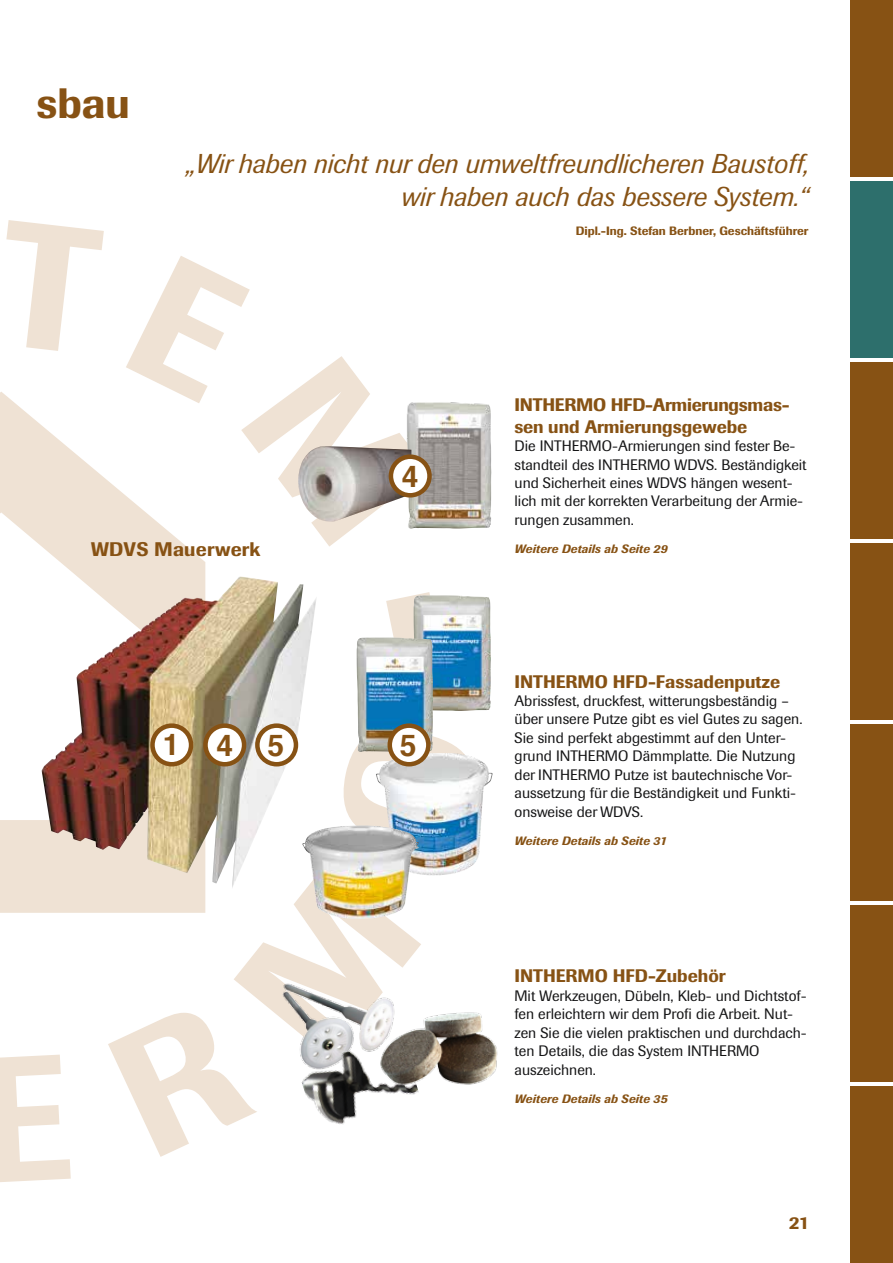
<style>
.page{position:relative;width:893px;height:1263px;background:#fff}
.page>*{position:absolute;margin:0;border:0;box-sizing:border-box;transform-origin:0 0}
.t1{font:500 42px "Imago BQ";color:#875214}
.t2{font:700 30px "Helvetica";color:#875214}
.t3{font:italic 27px/32.4px "Imago BQ";color:#875214;text-align:right}
.t4{font:500 19.5px "Imago BQ";letter-spacing:.01em;color:#875214}
.t5{font:500 18px/21.6px "Imago BQ";color:#875214}
.t6{font:15px/18.5px "Imago BQ";color:#141415}
.t7{font:italic 500 12px "Imago BQ";letter-spacing:.01em;color:#875214}
.t8{font:500 12px "Imago BQ";color:#875214}
</style>
<div class="page">
<div style="left:850px;top:0;width:43px;height:176px;background:#875214"></div>
<div style="left:850px;top:362px;width:43px;height:177px;background:#875214"></div>
<div style="left:850px;top:543px;width:43px;height:177px;background:#875214"></div>
<div style="left:850px;top:724px;width:43px;height:177px;background:#875214"></div>
<div style="left:850px;top:905px;width:43px;height:177px;background:#875214"></div>
<div style="left:850px;top:1086px;width:43px;height:177px;background:#875214"></div>
<div style="left:850px;top:181px;width:43px;height:177px;background:#2d6f6c"></div>
<svg style="left:0;top:1054px;width:71px;height:128px"></svg>
<svg style="left:108px;top:889px;width:313px;height:268px"></svg>
<svg style="left:343px;top:736px;width:120px;height:89px"></svg>
<svg style="left:6px;top:220px;width:98px;height:131px"></svg>
<svg style="left:126px;top:256px;width:280px;height:290px"></svg>
<svg style="left:386px;top:592px;width:44px;height:45px"></svg>
<svg style="left:0;top:392px;width:205px;height:521px"></svg>
<img style="left:406px;top:402px;width:86px;height:127px">
<img style="left:413px;top:595px;width:78px;height:116px">
<img style="left:356px;top:637px;width:77px;height:115px">
<img style="left:279px;top:981px;width:119px;height:90px">
<img style="left:42px;top:576px;width:274px;height:313px">
<svg style="left:205px;top:726px;width:39px;height:38px"></svg>
<div style="left:203px;top:723px;width:43px;height:43px;border:4px solid #875214;border-radius:50%"></div>
<img style="left:298px;top:446px;width:113px;height:76px">
<img style="left:376px;top:753px;width:117px;height:122px">
<img style="left:379px;top:1011px;width:119px;height:74px">
<img style="left:297px;top:1035px;width:129px;height:113px">
<svg style="left:257px;top:726px;width:39px;height:38px"></svg>
<div style="left:255px;top:723px;width:43px;height:43px;border:4px solid #875214;border-radius:50%"></div>
<svg style="left:152px;top:726px;width:39px;height:38px"></svg>
<div style="left:150px;top:723px;width:43px;height:43px;border:4px solid #875214;border-radius:50%"></div>
<div style="left:391px;top:457px;width:38px;height:38px;background:#fff;border-radius:50%"></div>
<div style="left:389px;top:454px;width:43px;height:43px;border:4px solid #875214;border-radius:50%"></div>
<svg style="left:390px;top:726px;width:38px;height:38px"></svg>
<div style="left:387px;top:723px;width:44px;height:43px;border:4px solid #875214;border-radius:50%"></div>
<img style="left:302px;top:825px;width:117px;height:94px">
<h1 class="t1" style="left:37px;top:78px;width:95px">sbau</h1>
<h3 class="t3" style="left:185px;top:148px;width:625px">„Wir haben nicht nur den umweltfreundlicheren Baustoff, wir haben auch das bessere System.“</h3>
<p class="t8" style="left:576px;top:223px;width:234px">Dipl.-Ing. Stefan Berbner, Geschäftsführer</p>
<h3 class="t4" style="left:91px;top:537px;width:171px">WDVS Mauerwerk</h3>
<h2 class="t2" style="left:163px;top:721px;width:18px">1</h2>
<h2 class="t2" style="left:268px;top:721px;width:18px">5</h2>
<h2 class="t2" style="left:216px;top:721px;width:18px">4</h2>
<h2 class="t2" style="left:402px;top:452px;width:18px">4</h2>
<h2 class="t2" style="left:400px;top:721px;width:18px">5</h2>
<p class="t5" style="left:514px;top:394px;width:277px">INTHERMO HFD-Armierungsmas&shy;sen und Armierungsgewebe</p>
<p class="t6" style="left:514px;top:437px;width:294px">Die INTHERMO-Armierungen sind fester Be&shy;standteil des INTHERMO WDVS. Beständigkeit und Sicherheit eines WDVS hängen wesent&shy;lich mit der korrekten Verarbeitung der Armie&shy;rungen zusammen.</p>
<p class="t7" style="left:514px;top:541px;width:154px">Weitere Details ab Seite 29</p>
<p class="t5" style="left:514px;top:670px;width:267px">INTHERMO HFD-Fassadenputze</p>
<p class="t6" style="left:514px;top:692px;width:289px">Abrissfest, druckfest, witterungsbeständig – über unsere Putze gibt es viel Gutes zu sagen.<br>Sie sind perfekt abgestimmt auf den Unter&shy;grund INTHERMO Dämmplatte. Die Nutzung der INTHERMO Putze ist bautechnische Vor&shy;aussetzung für die Beständigkeit und Funkti&shy;onsweise der WDVS.</p>
<p class="t7" style="left:514px;top:833px;width:154px">Weitere Details ab Seite 31</p>
<p class="t5" style="left:514px;top:965px;width:213px">INTHERMO HFD-Zubehör</p>
<p class="t6" style="left:514px;top:986px;width:294px">Mit Werkzeugen, Dübeln, Kleb- und Dichtstof&shy;fen erleichtern wir dem Profi die Arbeit. Nut&shy;zen Sie die vielen praktischen und durchdach&shy;ten Details, die das System INTHERMO auszeichnen.</p>
<p class="t7" style="left:514px;top:1091px;width:154px">Weitere Details ab Seite 35</p>
<p class="t5" style="left:789px;top:1212px;width:22px">21</p>
</div>
